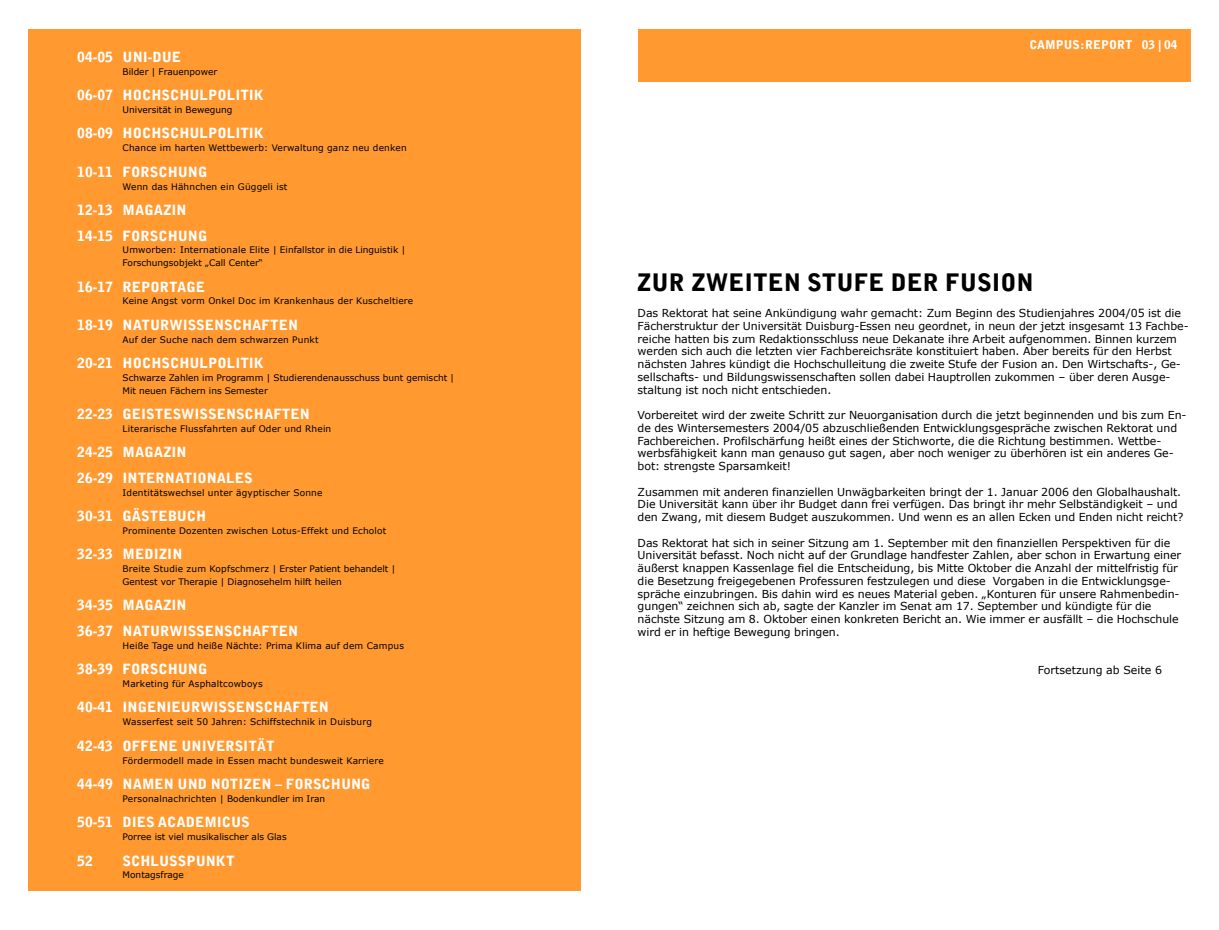
<style>
.page{position:relative;width:1219px;height:930px;background:#fff}
.page>*{position:absolute;margin:0;border:0;box-sizing:border-box;transform-origin:0 0}
.t1{font:900 24px "UD Bell Gothic";color:#000}
.t2{font:900 14px/25.5px "UD Bell Gothic";color:#fff}
.t3{font:900 12px "UD Bell Gothic";color:#fff}
.t4{font:11px/12.8px "Verdana";letter-spacing:-.005em;color:#000}
.t5{font:9px "Verdana";letter-spacing:.02em;color:#000}
.t6{font:9px/12.8px "Verdana";color:#000}
</style>
<div class="page">
<div style="left:28px;top:29px;width:553px;height:862px;background:#ff9930"></div>
<div style="left:638px;top:29px;width:553px;height:53px;background:#ff9930"></div>
<p class="t2" style="left:77px;top:46px;width:106px">04-05 UNI-DUE</p>
<p class="t6" style="left:123px;top:65px;width:96px">Bilder | Frauenpower</p>
<p class="t2" style="left:77px;top:84px;width:188px">06-07 HOCHSCHULPOLITIK</p>
<p class="t6" style="left:123px;top:103px;width:111px">Universität in Bewegung</p>
<p class="t2" style="left:77px;top:122px;width:188px">08-09 HOCHSCHULPOLITIK</p>
<p class="t5" style="left:123px;top:142px;width:286px">Chance im harten Wettbewerb: Verwaltung ganz neu denken</p>
<p class="t2" style="left:77px;top:161px;width:132px">10-11 FORSCHUNG</p>
<p class="t5" style="left:123px;top:180px;width:166px">Wenn das Hähnchen ein Güggeli ist</p>
<p class="t2" style="left:77px;top:199px;width:132px">12-13 MAGAZIN<br>14-15 FORSCHUNG</p>
<p class="t6" style="left:123px;top:243px;width:284px">Umworben: Internationale Elite | Einfallstor in die Linguistik |<br>Forschungsobjekt „Call Center“</p>
<p class="t2" style="left:77px;top:275px;width:130px">16-17 REPORTAGE</p>
<p class="t5" style="left:123px;top:295px;width:292px">Keine Angst vorm Onkel Doc im Krankenhaus der Kuscheltiere</p>
<p class="t2" style="left:77px;top:314px;width:222px">18-19 NATURWISSENSCHAFTEN</p>
<p class="t5" style="left:123px;top:334px;width:198px">Auf der Suche nach dem schwarzen Punkt</p>
<p class="t2" style="left:77px;top:352px;width:188px">20-21 HOCHSCHULPOLITIK</p>
<p class="t6" style="left:123px;top:371px;width:333px">Schwarze Zahlen im Programm | Studierendenausschuss bunt gemischt |<br>Mit neuen Fächern ins Semester</p>
<p class="t2" style="left:77px;top:403px;width:234px">22-23 GEISTESWISSENSCHAFTEN</p>
<p class="t5" style="left:123px;top:423px;width:210px">Literarische Flussfahrten auf Oder und Rhein</p>
<p class="t2" style="left:77px;top:441px;width:177px">24-25 MAGAZIN<br>26-29 INTERNATIONALES</p>
<p class="t5" style="left:123px;top:487px;width:201px">Identitätswechsel unter ägyptischer Sonne</p>
<p class="t2" style="left:77px;top:505px;width:131px">30-31 GÄSTEBUCH</p>
<p class="t5" style="left:123px;top:525px;width:265px">Prominente Dozenten zwischen Lotus-Effekt und Echolot</p>
<p class="t2" style="left:77px;top:543px;width:107px">32-33 MEDIZIN</p>
<p class="t6" style="left:123px;top:562px;width:275px">Breite Studie zum Kopfschmerz | Erster Patient behandelt |<br>Gentest vor Therapie | Diagnosehelm hilft heilen</p>
<p class="t2" style="left:77px;top:594px;width:222px">34-35 MAGAZIN<br>36-37 NATURWISSENSCHAFTEN</p>
<p class="t5" style="left:123px;top:640px;width:283px">Heiße Tage und heiße Nächte: Prima Klima auf dem Campus</p>
<p class="t2" style="left:77px;top:658px;width:132px">38-39 FORSCHUNG</p>
<p class="t5" style="left:123px;top:678px;width:142px">Marketing für Asphaltcowboys</p>
<p class="t2" style="left:77px;top:696px;width:253px">40-41 INGENIEURWISSENSCHAFTEN</p>
<p class="t5" style="left:123px;top:716px;width:251px">Wasserfest seit 50 Jahren: Schiffstechnik in Duisburg</p>
<p class="t2" style="left:77px;top:735px;width:199px">42-43 OFFENE UNIVERSITÄT</p>
<p class="t5" style="left:123px;top:754px;width:263px">Fördermodell made in Essen macht bundesweit Karriere</p>
<p class="t2" style="left:77px;top:773px;width:295px">44-49 NAMEN UND NOTIZEN – FORSCHUNG</p>
<p class="t5" style="left:123px;top:793px;width:204px">Personalnachrichten | Bodenkundler im Iran</p>
<p class="t2" style="left:77px;top:811px;width:174px">50-51 DIES ACADEMICUS</p>
<p class="t6" style="left:123px;top:830px;width:166px">Porree ist viel musikalischer als Glas</p>
<p class="t2" style="left:77px;top:849px;width:17px">52</p>
<p class="t2" style="left:123px;top:849px;width:113px">SCHLUSSPUNKT</p>
<p class="t6" style="left:123px;top:868px;width:63px">Montagsfrage</p>
<p class="t3" style="left:1029px;top:41px;width:150px">CAMPUS:REPORT 03 | 04</p>
<h1 class="t1" style="left:637px;top:274px;width:398px">ZUR ZWEITEN STUFE DER FUSION</h1>
<p class="t4" style="left:638px;top:306px;width:553px">Das Rektorat hat seine Ankündigung wahr gemacht: Zum Beginn des Studienjahres 2004/05 ist die Fächerstruktur der Universität Duisburg-Essen neu geordnet, in neun der jetzt insgesamt 13 Fachbe&shy;reiche hatten bis zum Redaktionsschluss neue Dekanate ihre Arbeit aufgenommen. Binnen kurzem werden sich auch die letzten vier Fachbereichsräte konstituiert haben. Aber bereits für den Herbst nächsten Jahres kündigt die Hochschulleitung die zweite Stufe der Fusion an. Den Wirtschafts-, Ge&shy;sellschafts- und Bildungswissenschaften sollen dabei Hauptrollen zukommen – über deren Ausge&shy;staltung ist noch nicht entschieden.</p>
<p class="t4" style="left:638px;top:408px;width:550px">Vorbereitet wird der zweite Schritt zur Neuorganisation durch die jetzt beginnenden und bis zum En&shy;de des Wintersemesters 2004/05 abzuschließenden Entwicklungsgespräche zwischen Rektorat und Fachbereichen. Profilschärfung heißt eines der Stichworte, die die Richtung bestimmen. Wettbe&shy;werbsfähigkeit kann man genauso gut sagen, aber noch weniger zu überhören ist ein anderes Ge&shy;bot: strengste Sparsamkeit!</p>
<p class="t4" style="left:638px;top:485px;width:547px">Zusammen mit anderen finanziellen Unwägbarkeiten bringt der 1. Januar 2006 den Globalhaushalt.<br>Die Universität kann über ihr Budget dann frei verfügen. Das bringt ihr mehr Selbständigkeit – und den Zwang, mit diesem Budget auszukommen. Und wenn es an allen Ecken und Enden nicht reicht?</p>
<p class="t4" style="left:638px;top:536px;width:545px">Das Rektorat hat sich in seiner Sitzung am 1. September mit den finanziellen Perspektiven für die Universität befasst. Noch nicht auf der Grundlage handfester Zahlen, aber schon in Erwartung einer äußerst knappen Kassenlage fiel die Entscheidung, bis Mitte Oktober die Anzahl der mittelfristig für die Besetzung freigegebenen Professuren festzulegen und diese Vorgaben in die Entwicklungsge&shy;spräche einzubringen. Bis dahin wird es neues Material geben. „Konturen für unsere Rahmenbedin&shy;gungen“ zeichnen sich ab, sagte der Kanzler im Senat am 17. September und kündigte für die nächste Sitzung am 8. Oktober einen konkreten Bericht an. Wie immer er ausfällt – die Hochschule wird er in heftige Bewegung bringen.</p>
<p class="t4" style="left:1038px;top:663px;width:126px">Fortsetzung ab Seite 6</p>
</div>
